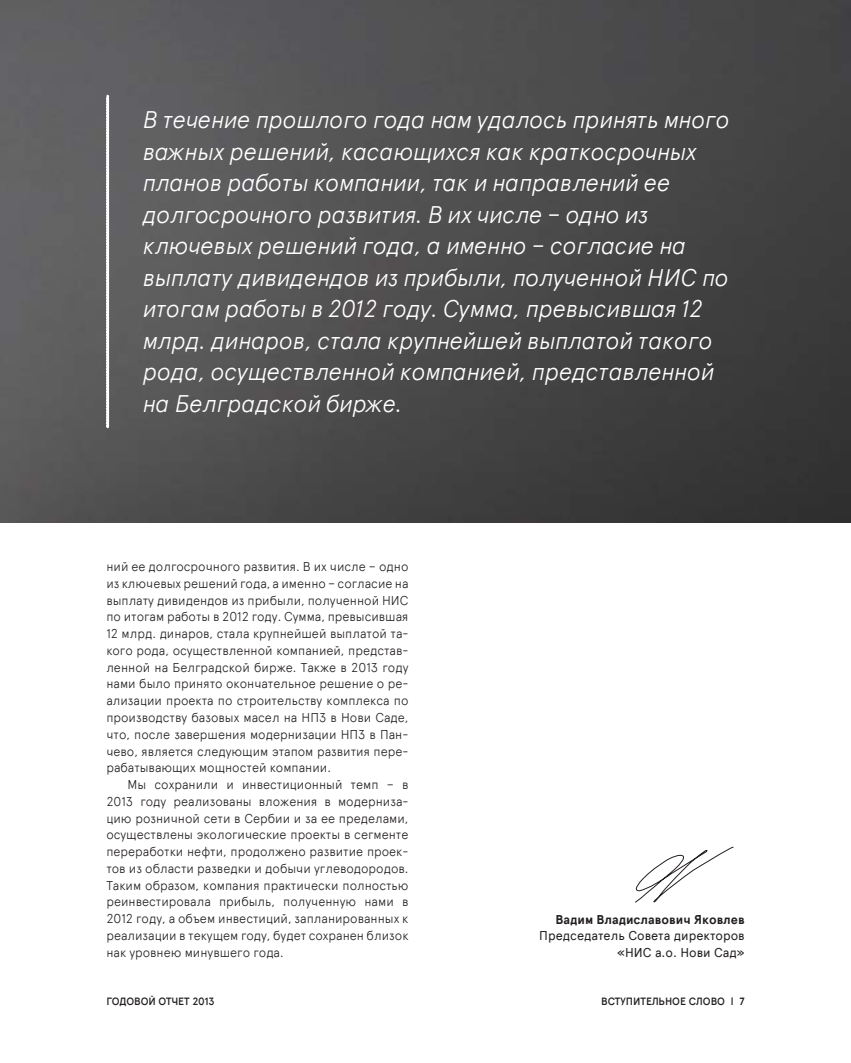
<style>
.page{position:relative;width:851px;height:1063px;background:#fff}
.page>*{position:absolute;margin:0;border:0;box-sizing:border-box;transform-origin:0 0}
.t1{font:italic 300 24px/31.5px "Apercu Pro";color:#fff}
.t2{font:300 12.75px/16.8px "Apercu Pro";color:#231f20;text-align:justify}
.t3{font:12.75px/16.5px "Apercu Pro";color:#231f20;text-align:right}
.t4{font:700 12.75px "Apercu Pro";color:#231f20}
.t5{font:500 10.5px "Apercu Pro";color:#231f20}
.s1{font-weight:700}
</style>
<div class="page">
<svg style="left:635px;top:846px;width:98px;height:57px"></svg>
<img style="left:0;top:0;width:850px;height:523px">
<svg style="left:106px;top:96px;width:3px;height:331px"></svg>
<p class="t1" style="left:143px;top:102px;width:588px">В течение прошлого года нам удалось принять много важных решений, касающихся как краткосрочных планов работы компании, так и направлений ее долгосрочного развития. В их числе – одно из ключевых решений года, а именно – согласие на выплату дивидендов из прибыли, полученной НИС по итогам работы в 2012 году. Сумма, превысившая 12 млрд. динаров, стала крупнейшей выплатой такого рода, осуществленной компанией, представленной на Белградской бирже.</p>
<p class="t2" style="left:106px;top:557px;width:303px">ний ее долгосрочного развития. В их числе – одно из ключевых решений года, а именно – согласие на выплату дивидендов из прибыли, полученной НИС по итогам работы в 2012 году. Сумма, превысившая 12 млрд. динаров, стала крупнейшей выплатой та&shy;кого рода, осуществленной компанией, представ&shy;ленной на Белградской бирже. Также в 2013 году нами было принято окончательное решение о ре&shy;ализации проекта по строительству комплекса по производству базовых масел на НПЗ в Нови Саде, что, после завершения модернизации НПЗ в Пан&shy;чево, является следующим этапом развития пере&shy;рабатывающих мощностей компании.</p>
<p class="t2" style="left:106px;top:775px;width:303px;text-indent:21px">Мы сохранили и инвестиционный темп – в 2013 году реализованы вложения в модерниза&shy;цию розничной сети в Сербии и за ее пределами, осуществлены экологические проекты в сегменте переработки нефти, продолжено развитие проек&shy;тов из области разведки и добычи углеводородов.<br>Таким образом, компания практически полностью реинвестировала прибыль, полученную нами в 2012 году, а объем инвестиций, запланированных к реализации в текущем году, будет сохранен близок нак уровнею минувшего года.</p>
<p class="t4" style="left:555px;top:910px;width:190px">Вадим Владиславович Яковлев</p>
<p class="t3" style="left:539px;top:927px;width:207px">Председатель Совета директоров «НИС а.о. Нови Сад»</p>
<p class="t5" style="left:106px;top:994px;width:110px">Годовой отчет 2013</p>
<p class="t5" style="left:601px;top:994px;width:145px">Вступительное слово l <span class="s1">7</span></p>
</div>
